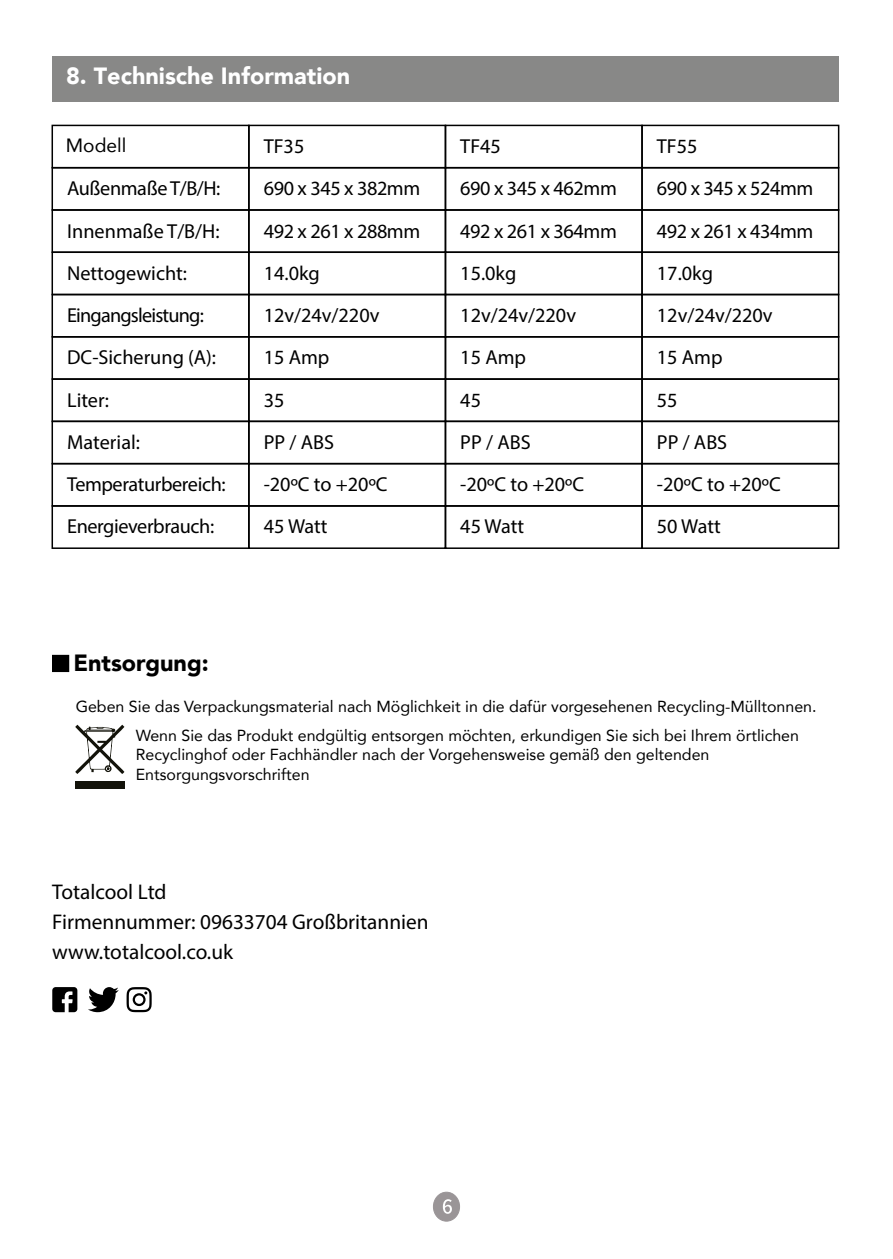
<style>
.page{position:relative;width:893px;height:1259px;background:#fff}
.page>*{position:absolute;margin:0;border:0;box-sizing:border-box;transform-origin:0 0}
.t1{font:900 23.4px "Avenir";color:#fff}
.t2{font:900 23.4px "Avenir";color:#000}
.t3{font:21.3px/29.7px "Bliss";color:#000}
.t4{font:20.1px/42.3px "Bliss";letter-spacing:-.005em;color:#000}
.t5{font:19.2px "Avenir";color:#000}
.t6{font:15.9px/19.2px "Avenir";color:#000}
</style>
<div class="page">
<div style="left:433px;top:1192px;width:27px;height:29px;background:#9a9597;border-radius:50%"></div>
<div style="left:433px;top:1192px;width:27px;height:29px;border:1px solid #9a9597;border-radius:50%"></div>
<svg style="left:443px;top:1199px;width:9px;height:14px"></svg>
<div style="left:53px;top:56px;width:786px;height:46px;background:#888887"></div>
<div style="left:53px;top:655px;width:16px;height:16px;background:#000"></div>
<div style="left:52px;top:655px;width:17px;height:17px;border:1px solid #000"></div>
<svg style="left:75px;top:725px;width:49px;height:49px"></svg>
<div style="left:75px;top:781px;width:50px;height:8px;background:#13130a"></div>
<div style="left:52px;top:125px;width:198px;height:43px;border:2px solid #000"></div>
<div style="left:52px;top:167px;width:198px;height:44px;border:2px solid #000"></div>
<div style="left:52px;top:209px;width:198px;height:44px;border:2px solid #000"></div>
<div style="left:52px;top:251px;width:198px;height:44px;border:2px solid #000"></div>
<div style="left:52px;top:294px;width:198px;height:43px;border:2px solid #000"></div>
<div style="left:52px;top:336px;width:198px;height:44px;border:2px solid #000"></div>
<div style="left:52px;top:378px;width:198px;height:44px;border:2px solid #000"></div>
<div style="left:52px;top:420px;width:198px;height:44px;border:2px solid #000"></div>
<div style="left:52px;top:463px;width:198px;height:44px;border:2px solid #000"></div>
<div style="left:52px;top:505px;width:198px;height:44px;border:2px solid #000"></div>
<div style="left:248px;top:125px;width:198px;height:43px;border:2px solid #000"></div>
<div style="left:248px;top:167px;width:198px;height:44px;border:2px solid #000"></div>
<div style="left:248px;top:209px;width:198px;height:44px;border:2px solid #000"></div>
<div style="left:248px;top:251px;width:198px;height:44px;border:2px solid #000"></div>
<div style="left:248px;top:294px;width:198px;height:43px;border:2px solid #000"></div>
<div style="left:248px;top:336px;width:198px;height:44px;border:2px solid #000"></div>
<div style="left:248px;top:378px;width:198px;height:44px;border:2px solid #000"></div>
<div style="left:248px;top:420px;width:198px;height:44px;border:2px solid #000"></div>
<div style="left:248px;top:463px;width:198px;height:44px;border:2px solid #000"></div>
<div style="left:248px;top:505px;width:198px;height:44px;border:2px solid #000"></div>
<div style="left:445px;top:125px;width:198px;height:43px;border:2px solid #000"></div>
<div style="left:445px;top:167px;width:198px;height:44px;border:2px solid #000"></div>
<div style="left:445px;top:209px;width:198px;height:44px;border:2px solid #000"></div>
<div style="left:445px;top:251px;width:198px;height:44px;border:2px solid #000"></div>
<div style="left:445px;top:294px;width:198px;height:43px;border:2px solid #000"></div>
<div style="left:445px;top:336px;width:198px;height:44px;border:2px solid #000"></div>
<div style="left:445px;top:378px;width:198px;height:44px;border:2px solid #000"></div>
<div style="left:445px;top:420px;width:198px;height:44px;border:2px solid #000"></div>
<div style="left:445px;top:463px;width:198px;height:44px;border:2px solid #000"></div>
<div style="left:445px;top:505px;width:198px;height:44px;border:2px solid #000"></div>
<div style="left:641px;top:125px;width:198px;height:43px;border:2px solid #000"></div>
<div style="left:641px;top:167px;width:198px;height:44px;border:2px solid #000"></div>
<div style="left:641px;top:209px;width:198px;height:44px;border:2px solid #000"></div>
<div style="left:641px;top:251px;width:198px;height:44px;border:2px solid #000"></div>
<div style="left:641px;top:294px;width:198px;height:43px;border:2px solid #000"></div>
<div style="left:641px;top:336px;width:198px;height:44px;border:2px solid #000"></div>
<div style="left:641px;top:378px;width:198px;height:44px;border:2px solid #000"></div>
<div style="left:641px;top:420px;width:198px;height:44px;border:2px solid #000"></div>
<div style="left:641px;top:463px;width:198px;height:44px;border:2px solid #000"></div>
<div style="left:641px;top:505px;width:198px;height:44px;border:2px solid #000"></div>
<svg style="left:88px;top:987px;width:31px;height:25px"></svg>
<svg style="left:52px;top:987px;width:25px;height:25px"></svg>
<svg style="left:127px;top:987px;width:25px;height:25px"></svg>
<p class="t1" style="left:66px;top:56px;width:286px">8. Technische Information</p>
<p class="t5" style="left:66px;top:130px;width:62px">Modell</p>
<p class="t4" style="left:67px;top:167px;width:160px">Außenmaße T/B/H:<br>Innenmaße T/B/H:<br>Nettogewicht:<br>Eingangsleistung:<br>DC-Sicherung (A):<br>Liter:<br>Material:<br>Temperaturbereich:<br>Energieverbrauch:</p>
<p class="t4" style="left:264px;top:125px;width:158px">TF35<br>690 x 345 x 382mm<br>492 x 261 x 288mm<br>14.0kg<br>12v/24v/220v<br>15 Amp<br>35<br>PP / ABS<br>-20ºC to +20ºC<br>45 Watt</p>
<p class="t4" style="left:460px;top:125px;width:158px">TF45<br>690 x 345 x 462mm<br>492 x 261 x 364mm<br>15.0kg<br>12v/24v/220v<br>15 Amp<br>45<br>PP / ABS<br>-20ºC to +20ºC<br>45 Watt</p>
<p class="t4" style="left:657px;top:125px;width:158px">TF55<br>690 x 345 x 524mm<br>492 x 261 x 434mm<br>17.0kg<br>12v/24v/220v<br>15 Amp<br>55<br>PP / ABS<br>-20ºC to +20ºC<br>50 Watt</p>
<p class="t2" style="left:73px;top:643px;width:137px">Entsorgung:</p>
<p class="t6" style="left:76px;top:696px;width:742px">Geben Sie das Verpackungsmaterial nach Möglichkeit in die dafür vorgesehenen Recycling-Mülltonnen.</p>
<p class="t6" style="left:136px;top:725px;width:665px">Wenn Sie das Produkt endgültig entsorgen möchten, erkundigen Sie sich bei Ihrem örtlichen<br>Recyclinghof oder Fachhändler nach der Vorgehensweise gemäß den geltenden<br>Entsorgungsvorschriften</p>
<p class="t3" style="left:52px;top:877px;width:378px">Totalcool Ltd<br>Firmennummer: 09633704 Großbritannien www.totalcool.co.uk</p>
</div>
